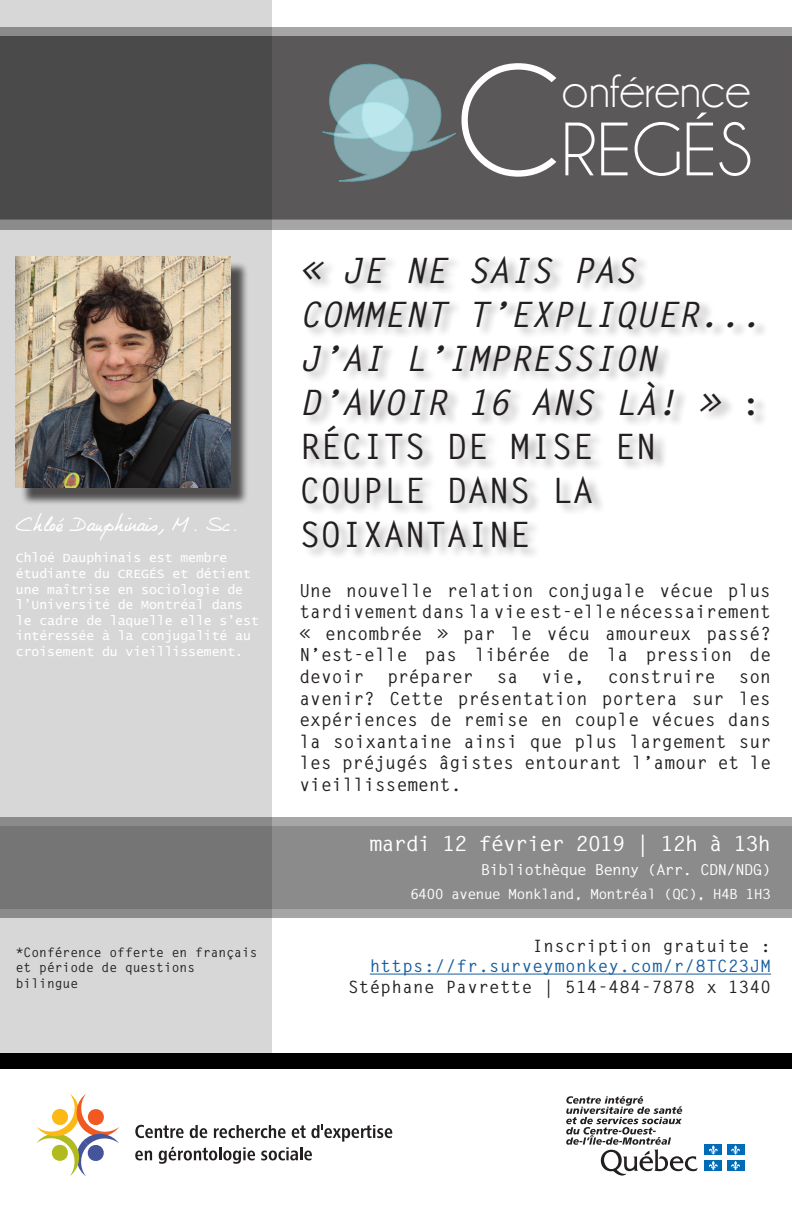
<style>
.page{position:relative;width:792px;height:1224px;background:#fff}
.page>*{position:absolute;margin:0;border:0;box-sizing:border-box;transform-origin:0 0}
.t1{font:76.4px "Champagne&Limousines";color:#fff}
.t2{font:50px "Champagne&Limousines";color:#fff}
.t3{font:italic 700 35px/44px "Letter Gothic Std";color:#231f20}
.t4{font:700 20.8px "Letter Gothic Std";letter-spacing:-.06em;color:#fff;scale:1.08 1}
.t5{font:700 18px/21.6px "Letter Gothic Std";color:#231f20;text-align:justify}
.t6{font:700 17px "Letter Gothic Std";letter-spacing:.02em;color:#231f20}
.t7{font:700 17px "Letter Gothic Std";letter-spacing:.02em;color:#175d9e}
.t8{font:16px "Philing";color:#fff}
.t9{font:700 15px "Letter Gothic Std";letter-spacing:-.06em;color:#fff;scale:1.08 1}
.t10{font:700 14px "Letter Gothic Std";letter-spacing:-.06em;color:#fff;scale:1.08 1}
.t11{font:13px/15.6px "Lucida Console";color:#fff}
.t12{font:700 13px/15.6px "Letter Gothic Std";color:#231f20}
.s1{font-size:160.5px}
.s2{font-style:normal}
</style>
<div class="page">
<div style="left:0;top:27px;width:792px;height:203px;background:#a7a6a6"></div>
<div style="left:272px;top:36px;width:520px;height:184px;background:#5a5858"></div>
<div style="left:272px;top:817px;width:520px;height:100px;background:#a7a6a6"></div>
<div style="left:0;top:826px;width:792px;height:82px;background:#8c8b8b"></div>
<div style="left:302px;top:255px;width:466px;height:305px;background:#231f20;opacity:.4"></div>
<svg style="left:135px;top:1125px;width:257px;height:39px"></svg>
<svg style="left:37px;top:1094px;width:82px;height:82px"></svg>
<svg style="left:299px;top:55px;width:166px;height:145px;background:#6f7e81"></svg>
<hr style="left:370px;top:974px;width:401px;height:1px;background:#175d9e">
<div style="left:0;top:1054px;width:792px;height:15px;background:#000"></div>
<svg style="left:0;top:0;width:272px;height:1053px;background:#ababab"></svg>
<div style="left:21px;top:261px;width:228px;height:245px;background:#231f20;opacity:.75"></div>
<img style="left:16px;top:256px;width:214px;height:231px">
<svg style="left:566px;top:1096px;width:132px;height:80px"></svg>
<div style="left:705px;top:1145px;width:17px;height:10px;background:#006cb7"></div>
<svg style="left:709px;top:1145px;width:9px;height:10px"></svg>
<div style="left:727px;top:1145px;width:17px;height:10px;background:#006cb7"></div>
<svg style="left:731px;top:1145px;width:9px;height:10px"></svg>
<div style="left:705px;top:1160px;width:17px;height:11px;background:#006cb7"></div>
<svg style="left:709px;top:1161px;width:9px;height:9px"></svg>
<div style="left:727px;top:1160px;width:17px;height:11px;background:#006cb7"></div>
<svg style="left:731px;top:1161px;width:9px;height:9px"></svg>
<p class="t8" style="left:16px;top:516px;width:224px">Chloé Dauphinais, M. Sc.</p>
<p class="t11" style="left:16px;top:551px;width:245px">Chloé Dauphinais est membre étudiante du CREGÉS et détient une maîtrise en sociologie de l’Université de Montréal dans le cadre de laquelle elle s’est intéressée à la conjugalité au croisement du vieillissement.</p>
<p class="t12" style="left:16px;top:945px;width:243px">*Conférence offerte en français et période de questions bilingue</p>
<h1 class="t1" style="left:456px;top:104px;width:298px"><span class="s1">C</span>REGÉS</h1>
<h2 class="t2" style="left:562px;top:61px;width:191px">onférence</h2>
<h3 class="t3" style="left:300px;top:249px;width:464px">« JE NE SAIS PAS<br>COMMENT T’EXPLIQUER...<br>J’AI L’IMPRESSION<br>D’AVOIR 16 ANS LÀ! » <span class="s2">:<br>RÉCITS DE MISE EN<br>COUPLE DANS LA<br>SOIXANTAINE</span></h3>
<p class="t5" style="left:300px;top:580px;width:473px">Une nouvelle relation conjugale vécue plus tardivement dans la vie est-elle nécessairement « encombrée » par le vécu amoureux passé?<br>N’est-elle pas libérée de la pression de devoir</p>
<p class="t5" style="left:387px;top:667px;width:88px">préparer</p>
<p class="t5" style="left:497px;top:667px;width:23px">sa</p>
<p class="t5" style="left:541px;top:667px;width:45px">vie,</p>
<p class="t5" style="left:608px;top:667px;width:109px">construire</p>
<p class="t5" style="left:300px;top:667px;width:473px;text-indent:439px">son avenir? Cette présentation portera sur les expériences de remise en couple vécues dans la soixantaine ainsi que plus largement sur les préjugés âgistes entourant l’amour et le vieillissement.</p>
<p class="t4" style="left:369px;top:832px;width:374px">mardi 12 février 2019 | 12h à 13h</p>
<p class="t9" style="left:481px;top:861px;width:270px">Bibliothèque Benny (Arr. CDN/NDG)</p>
<p class="t10" style="left:410px;top:886px;width:336px">6400 avenue Monkland, Montréal (QC), H4B 1H3</p>
<p class="t6" style="left:533px;top:937px;width:240px">Inscription gratuite :</p>
<p class="t7" style="left:370px;top:957px;width:403px">https://fr.surveymonkey.com/r/8TC23JM</p>
<p class="t6" style="left:348px;top:978px;width:425px">Stéphane Pavrette | 514-484-7878 x 1340</p>
</div>
